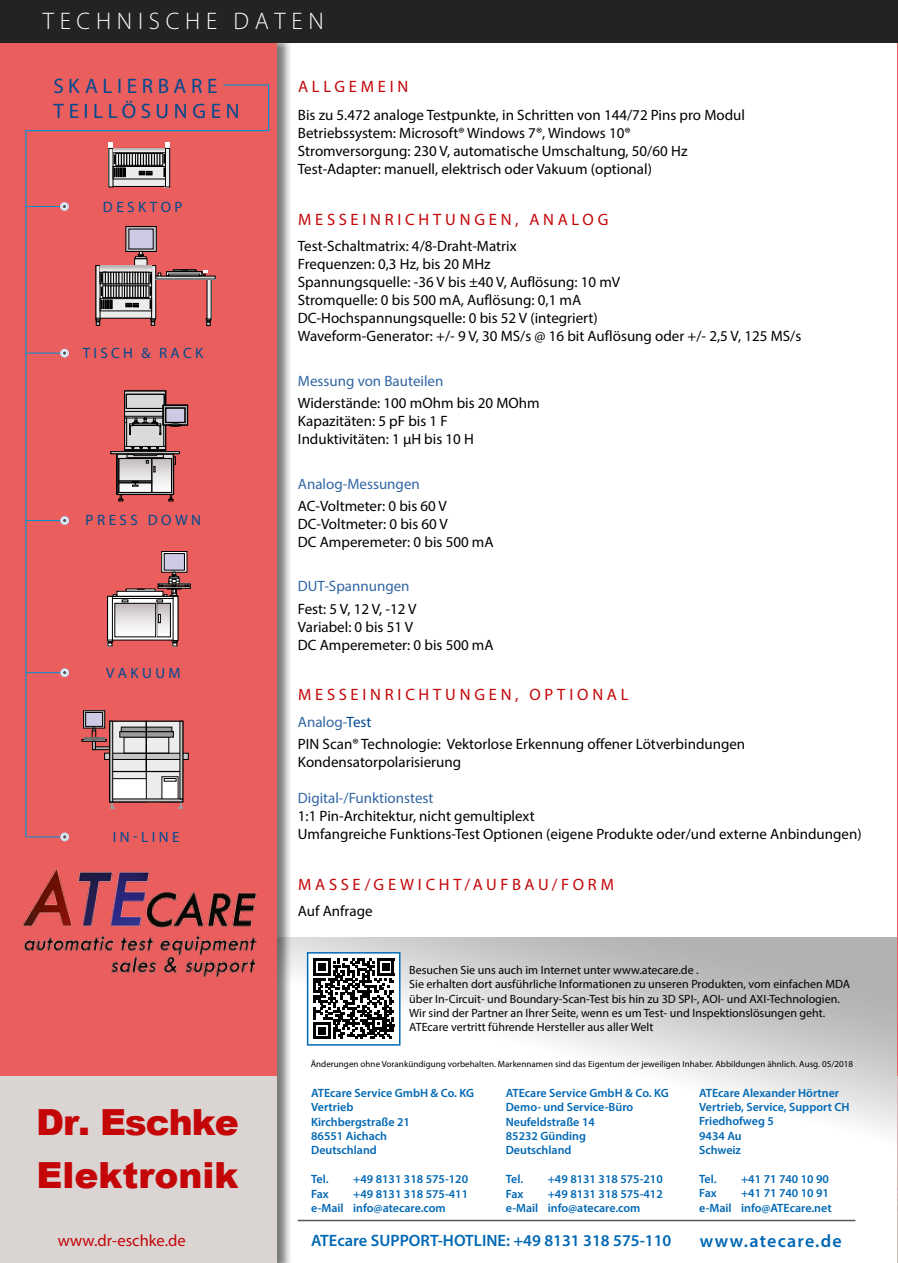
<style>
.page{position:relative;width:898px;height:1263px;background:#fff}
.page>*{position:absolute;margin:0;border:0;box-sizing:border-box;transform-origin:0 0}
.t1{font:900 36px/52.5px "Arial";color:#c40608}
.t2{font:300 24px "Myriad Pro";letter-spacing:.24em;color:#fff}
.t3{font:21px/25.2px "Myriad Pro";letter-spacing:.22em;color:#004a8f}
.t4{font:600 18px "Myriad Pro";letter-spacing:.07em;color:#0068b4}
.t5{font:16.5px "Myriad Pro";letter-spacing:.23em;color:#c40608}
.t6{font:600 16.5px "Myriad Pro";color:#0068b4}
.t7{font:16.5px "Myriad Pro";color:#c40608}
.t8{font:15px/18px "Myriad Pro";color:#000}
.t9{font:15px/22.2px "Myriad Pro";color:#3066a4}
.t10{font:15px "Myriad Pro";letter-spacing:.23em;color:#004a8f}
.t11{font:600 12px/14.4px "Myriad Pro";color:#0068b4}
.t12{font:12px/14.4px "Myriad Pro";color:#000}
.t13{font:9px "Myriad Pro";letter-spacing:.005em;color:#000}
.s1{color:#004a8f}
.s2{color:#000}
</style>
<div class="page">
<svg style="left:293px;top:937px;width:604px;height:285px"></svg>
<img style="left:897px;top:0;width:1px;height:1076px">
<hr style="left:897px;top:122px;width:1px;height:120px;background:#c40608">
<div style="left:0;top:34px;width:293px;height:1229px;background:#000;opacity:.53"></div>
<div style="left:0;top:43px;width:276px;height:1033px;background:#eb5e5e"></div>
<hr style="left:297px;top:1220px;width:558px;height:1px;background:#565655">
<div style="left:0;top:0;width:897px;height:43px;background:#232322"></div>
<img style="left:18px;top:868px;width:244px;height:110px">
<img style="left:897px;top:1076px;width:1px;height:187px">
<div style="left:0;top:1076px;width:276px;height:187px;background:#dad4d3"></div>
<div style="left:307px;top:953px;width:92px;height:92px;background:#fff"></div>
<svg style="left:313px;top:958px;width:81px;height:81px"></svg>
<div style="left:307px;top:952px;width:93px;height:94px;border:2px solid #0068b4"></div>
<svg style="left:60px;top:832px;width:9px;height:9px"></svg>
<svg style="left:25px;top:84px;width:245px;height:754px;background:#df6667"></svg>
<hr style="left:26px;top:672px;width:39px;height:1px;background:#0092d3">
<svg style="left:60px;top:668px;width:9px;height:9px"></svg>
<svg style="left:62px;top:670px;width:5px;height:5px"></svg>
<hr style="left:26px;top:520px;width:39px;height:1px;background:#0092d3">
<svg style="left:60px;top:516px;width:9px;height:9px"></svg>
<svg style="left:62px;top:518px;width:5px;height:5px"></svg>
<hr style="left:26px;top:353px;width:38px;height:1px;background:#0092d3">
<svg style="left:60px;top:349px;width:9px;height:9px"></svg>
<svg style="left:62px;top:351px;width:5px;height:4px"></svg>
<hr style="left:26px;top:206px;width:38px;height:1px;background:#0092d3">
<svg style="left:60px;top:202px;width:9px;height:9px"></svg>
<svg style="left:62px;top:204px;width:5px;height:5px"></svg>
<h2 class="t2" style="left:43px;top:6px;width:282px">TECHNISCHE DATEN</h2>
<h3 class="t3" style="left:53px;top:73px;width:188px">Skalierbare<br>Teillösungen</h3>
<p class="t10" style="left:103px;top:197px;width:81px">D esktop</p>
<p class="t10" style="left:83px;top:343px;width:122px">Tisch &amp;R ack</p>
<p class="t10" style="left:86px;top:511px;width:117px">pressD own</p>
<p class="t10" style="left:106px;top:663px;width:76px">vaKuum</p>
<p class="t10" style="left:113px;top:827px;width:68px">in-line</p>
<p class="t5" style="left:298px;top:76px;width:112px">Allgemein</p>
<p class="t8" style="left:298px;top:106px;width:448px">Bis zu 5.472 analoge Testpunkte, in Schritten von 144/72 Pins pro Modul Betriebssystem: M icrosoft® Windows 7®, Windows 10® Stromversorgung: 230 V, automatische U mschaltung, 50/60 Hz Test-Adapter: manuell, elektrisch oder Vakuum (optional)</p>
<p class="t5" style="left:298px;top:209px;width:312px">messeinrichtungen,A nalog</p>
<p class="t8" style="left:298px;top:237px;width:504px">Test-Schaltmatrix: 4/8-Draht-Matrix<br>Frequenzen: 0,3 Hz, bis 20 MHz<br>Spannungsquelle: -36 V bis ±40 V, Auflösung: 10 mV<br>Stromquelle: 0 bis 500 mA, Auflösung: 0,1 mA<br>DC-Hochspannungsquelle: 0 bis 52 V (integriert)<br>Waveform-Generator: +/- 9 V, 30 MS/s @ 16 bit Auflösung oder +/- 2,5 V, 125 MS/s</p>
<p class="t9" style="left:298px;top:369px;width:147px">Messung von Bauteilen</p>
<p class="t8" style="left:298px;top:394px;width:243px">Widerstände: 100 mOhm bis 20 MOhm<br>Kapazitäten: 5 pF bis 1 F<br>I nduktivitäten: 1 µH bis 10 H</p>
<p class="t9" style="left:298px;top:472px;width:123px">Analog-Messungen</p>
<p class="t8" style="left:298px;top:496px;width:151px;text-align:justify">AC-Voltmeter: 0 bis 60 V DC-Voltmeter: 0 bis 60 V DCA</p>
<p class="t8" style="left:329px;top:532px;width:165px">mperemeter: 0 bis 500 mA</p>
<p class="t9" style="left:298px;top:575px;width:113px">DUT-Spannungen</p>
<p class="t8" style="left:298px;top:599px;width:120px">Fest: 5 V, 12 V, -12 V<br>Variabel: 0 bis 51 V<br>DCA</p>
<p class="t8" style="left:329px;top:635px;width:165px">mperemeter: 0 bis 500 mA</p>
<p class="t5" style="left:298px;top:684px;width:332px">M esseinrichtungen,O ptional</p>
<p class="t9" style="left:298px;top:710px;width:75px">Analog-<span class="s1">Test<br></span><span class="s2">PINS</span></p>
<p class="t8" style="left:298px;top:735px;width:449px;text-indent:32px">can® Technologie: Vektorlose Erkennung offener Lötverbindungen<br>Kondensatorpolarisierung</p>
<p class="t9" style="left:298px;top:786px;width:137px">Digital-/Funktionstest</p>
<p class="t8" style="left:298px;top:807px;width:565px">1:1 Pin-Architektur, nicht gemultiplext<br>Umfangreiche Funktions-Test Optionen (eigene Produkte oder/und externe Anbindungen)</p>
<p class="t5" style="left:298px;top:874px;width:317px">M asse/Gewicht/Aufbau/F orm</p>
<p class="t8" style="left:298px;top:902px;width:76px">Auf Anfrage</p>
<p class="t12" style="left:409px;top:962px;width:420px">Besuchen Sie uns auch im I nternet unter www.atecare.de .<br>Sie erhalten dort ausführliche I nformationen zu unseren Produkten, vom einfachen MDA über I n-Circuit- und Boundary-Scan-Test bis hin zu 3DSPI</p>
<p class="t12" style="left:409px;top:991px;width:432px;text-indent:311px">- und AXI-Technologien.<br>Wir sind der Partner an I hrer Seite, wenn es um Test- und I nspektionslösungen geht.<br>ATEcare vertritt führende Hersteller aus aller Welt</p>
<p class="t12" style="left:693px;top:991px;width:13px">-, AOI</p>
<p class="t13" style="left:310px;top:1058px;width:544px">Änderungen ohne Vorankündigung vorbehalten. Markennamen sind das Eigentum der jeweiligen I nhaber. Abbildungen ähnlich. Ausg. 05/2018</p>
<h1 class="t1" style="left:36px;top:1095px;width:204px">Dr. Eschke<br>Elektronik</h1>
<p class="t11" style="left:311px;top:1085px;width:164px">ATEcare Service GmbH &amp; Co. KG<br>Vertrieb<br>Kirchbergstraße 21<br>86551 Aichach<br>Deutschland</p>
<p class="t11" style="left:311px;top:1172px;width:19px">Tel.</p>
<p class="t11" style="left:353px;top:1172px;width:116px">+49 8131 318 575-120</p>
<p class="t11" style="left:311px;top:1186px;width:19px">Fax</p>
<p class="t11" style="left:311px;top:1186px;width:158px;text-indent:42px">+49 8131 318 575-411 e-Mail info@atecare.com</p>
<p class="t11" style="left:505px;top:1085px;width:164px">ATEcare Service GmbH &amp; Co. KG<br>Demo- und Service-Büro<br>Neufeldstraße 14<br>85232 Günding<br>Deutschland</p>
<p class="t11" style="left:505px;top:1172px;width:19px">Tel.</p>
<p class="t11" style="left:547px;top:1172px;width:116px">+49 8131 318 575-210</p>
<p class="t11" style="left:505px;top:1186px;width:19px">Fax</p>
<p class="t11" style="left:505px;top:1186px;width:158px;text-indent:42px">+49 8131 318 575-412 e-Mail info@atecare.com</p>
<p class="t7" style="left:58px;top:1230px;width:129px">www.dr-eschke.de</p>
<p class="t6" style="left:311px;top:1230px;width:362px">ATEcare SUPPORT-HOTLINE: +49 8131 318 575-110</p>
<p class="t11" style="left:698px;top:1085px;width:152px">ATEcare Alexander Hörtner<br>Vertrieb, Service, Support CH<br>Friedhofweg 5<br>9434 Au<br>Schweiz</p>
<p class="t11" style="left:698px;top:1171px;width:19px">Tel.</p>
<p class="t11" style="left:740px;top:1171px;width:89px">+41 71 740 10 90</p>
<p class="t11" style="left:698px;top:1186px;width:19px">Fax</p>
<p class="t11" style="left:698px;top:1186px;width:134px;text-align:right">+41 71 740 10 91<br>e-Mail info@ATEcare.net</p>
<p class="t4" style="left:699px;top:1229px;width:143px">www.atecare.de</p>
</div>
